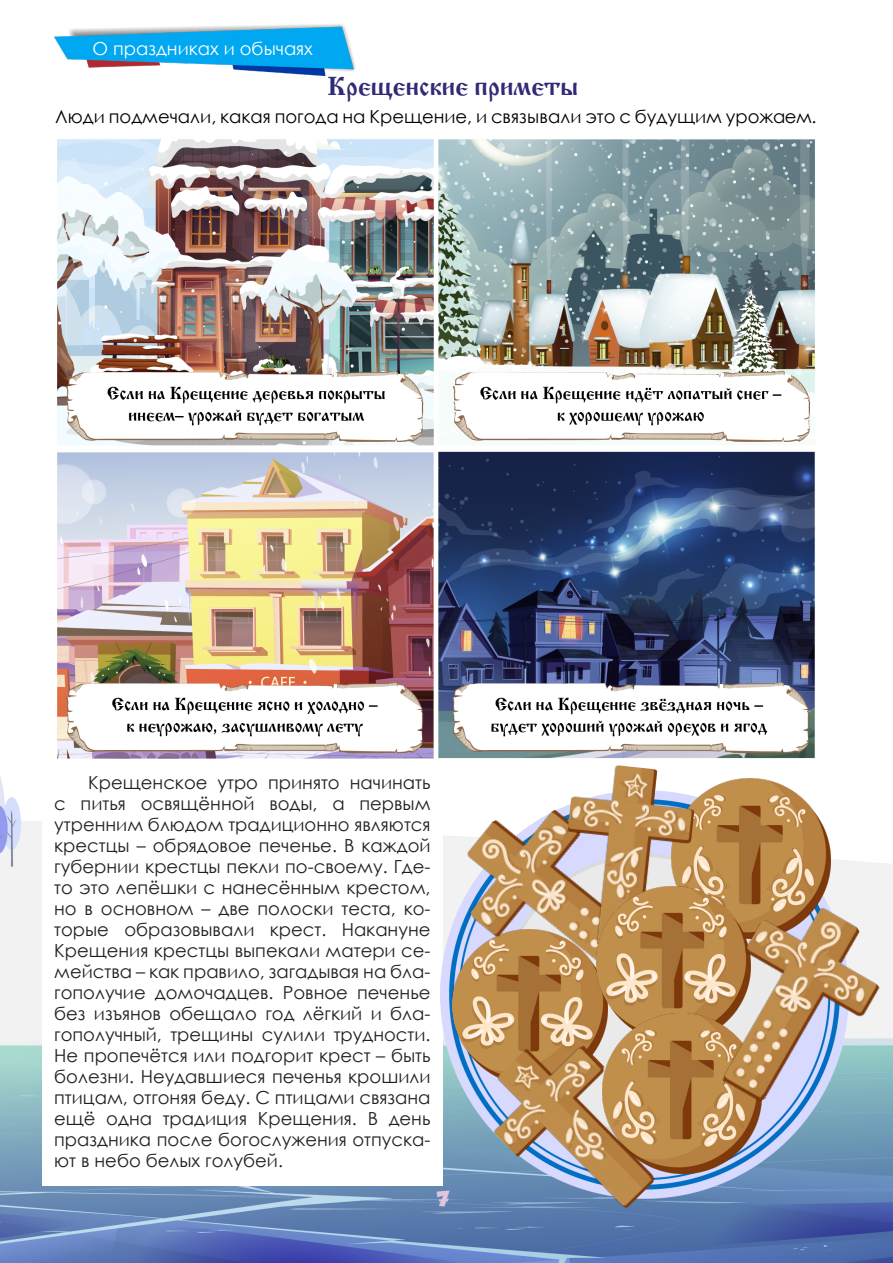
<style>
.page{position:relative;width:893px;height:1263px;background:#fff}
.page>*{position:absolute;margin:0;border:0;box-sizing:border-box;transform-origin:0 0}
.t1{font:27px "Cyrillic Old";color:#2f2b77}
.t2{font:21px "Freakomixby Avdo";color:#dfc5dd}
.t3{font:18px/21px "Century Gothic";color:#231f20;text-align:justify}
.t4{font:18px "Century Gothic";color:#000}
.t5{font:18px "Century Gothic";color:#fff}
</style>
<div class="page">
<img style="left:0;top:852px;width:893px;height:411px">
<div style="left:43px;top:758px;width:400px;height:427px;background:#fff"></div>
<img style="left:0;top:24px;width:815px;height:828px">
<img style="left:440px;top:790px;width:408px;height:408px">
<img style="left:453px;top:1021px;width:15px;height:63px">
<img style="left:442px;top:784px;width:154px;height:237px">
<img style="left:698px;top:778px;width:133px;height:103px">
<img style="left:556px;top:761px;width:142px;height:192px">
<img style="left:596px;top:887px;width:67px;height:131px">
<img style="left:602px;top:1014px;width:159px;height:160px">
<img style="left:468px;top:1018px;width:218px;height:219px">
<img style="left:663px;top:881px;width:230px;height:231px">
<p class="t5" style="left:92px;top:35px;width:222px">О праздниках и обычаях</p>
<p class="t1" style="left:328px;top:72px;width:252px">Крещенские приметы</p>
<p class="t4" style="left:55px;top:104px;width:763px">Люди подмечали, какая погода на Крещение, и связывали это с будущим урожаем.</p>
<p class="t3" style="left:54px;top:772px;width:378px;text-indent:34px">Крещенское утро принято начинать с питья освящённой воды, а первым утренним блюдом традиционно являются крестцы – обрядовое печенье. В каждой губернии крестцы пекли по-своему. Где&shy;то это лепёшки с нанесённым крестом, но в основном – две полоски теста, ко&shy;торые образовывали крест. Накануне Крещения крестцы выпекали матери се&shy;мейства – как правило, загадывая на бла&shy;гополучие домочадцев. Ровное печенье без изъянов обещало год лёгкий и бла&shy;гополучный, трещины сулили трудности.<br>Не пропечётся или подгорит крест – быть болезни. Неудавшиеся печенья крошили птицам, отгоняя беду. С птицами связана ещё одна традиция Крещения. В день праздника после богослужения отпуска&shy;ют в небо белых голубей.</p>
<p class="t2" style="left:436px;top:1187px;width:15px">7</p>
</div>
